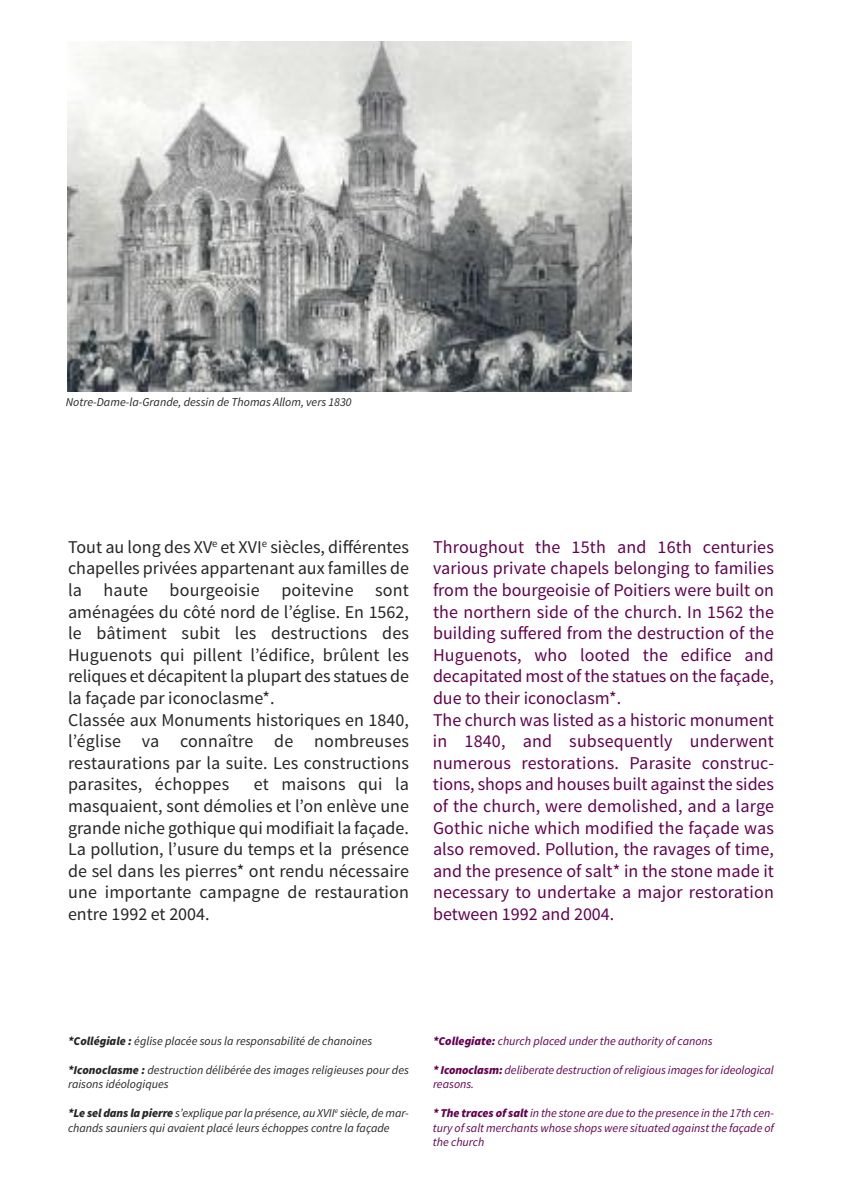
<style>
.page{position:relative;width:842px;height:1191px;background:#fff}
.page>*{position:absolute;margin:0;border:0;box-sizing:border-box;transform-origin:0 0}
.t1{font:18px/21.6px "Source Sans Pro";color:#272526}
.t2{font:18px/21.6px "Source Sans Pro";letter-spacing:.005em;color:#63004f}
.t3{font:italic 12px/14.4px "Source Sans Pro";color:#272526}
.t4{font:italic 12px/14.4px "Source Sans Pro";color:#63004f}
.s1{font-weight:900}
</style>
<div class="page">
<img style="left:67px;top:42px;width:564px;height:349px">
<p class="t3" style="left:66px;top:395px;width:287px">Notre-Dame-la-Grande, dessin de Thomas Allom, vers 1830</p>
<p class="t1" style="left:68px;top:537px;width:342px">Tout au long des XV<sup>e</sup> et XVI<sup>e</sup> siècles, différentes chapelles privées appartenant aux familles de la haute bourgeoisie poitevine sont aménagées du côté nord de l’église. En 1562, le bâtiment subit les destructions des Huguenots qui pillent l’édifice, brûlent les reliques et décapitent la plupart des statues de la façade par iconoclasme*.<br>Classée aux Monuments historiques en 1840, l’église va connaître de nombreuses restaurations par la suite. Les constructions parasites, échoppes</p>
<p class="t1" style="left:68px;top:775px;width:342px;text-align:justify;text-indent:186px">et maisons qui la masquaient, sont démolies et l’on enlève une grande niche gothique qui modifiait la façade.<br>La pollution, l’usure du temps et la présence de sel dans les pierres* ont rendu nécessaire une importante campagne de restauration entre 1992 et 2004.</p>
<p class="t2" style="left:433px;top:537px;width:342px">Throughout the 15th and 16th centuries various private chapels belonging to families from the bourgeoisie of Poitiers were built on the northern side of the church. In 1562 the building suffered from the destruction of the Huguenots, who looted the edifice and decapitated most of the statues on the façade, due to their iconoclasm*.<br>The church was listed as a historic monument in 1840, and subsequently underwent numerous restorations. Parasite construc&shy;tions, shops and houses built against the sides of the church, were demolished, and a large Gothic niche which modified the façade was also removed. Pollution, the ravages of time, and the presence of salt* in the stone made it necessary to undertake a major restoration between 1992 and 2004.</p>
<p class="t3" style="left:68px;top:1034px;width:306px"><span class="s1">*Collégiale :</span> église placée sous la responsabilité de chanoines</p>
<p class="t3" style="left:68px;top:1062px;width:342px"><span class="s1">*Iconoclasme :</span> destruction délibérée des images religieuses pour des raisons idéologiques</p>
<p class="t3" style="left:68px;top:1106px;width:342px"><span class="s1">*Le sel dans la pierre</span> s’explique par la présence, au XVII<sup>e</sup> siècle, de mar&shy;chands sauniers qui avaient placé leurs échoppes contre la façade</p>
<p class="t4" style="left:433px;top:1034px;width:281px"><span class="s1">*Collegiate:</span> church placed under the authority of canons</p>
<p class="t4" style="left:433px;top:1062px;width:342px"><span class="s1">* Iconoclasm:</span> deliberate destruction of religious images for ideological reasons.</p>
<p class="t4" style="left:433px;top:1106px;width:342px;text-align:justify"><span class="s1">* The traces of salt</span> in the stone are due to the presence in the 17th cen&shy;tury of salt merchants whose shops were situated against the façade of the church</p>
</div>
